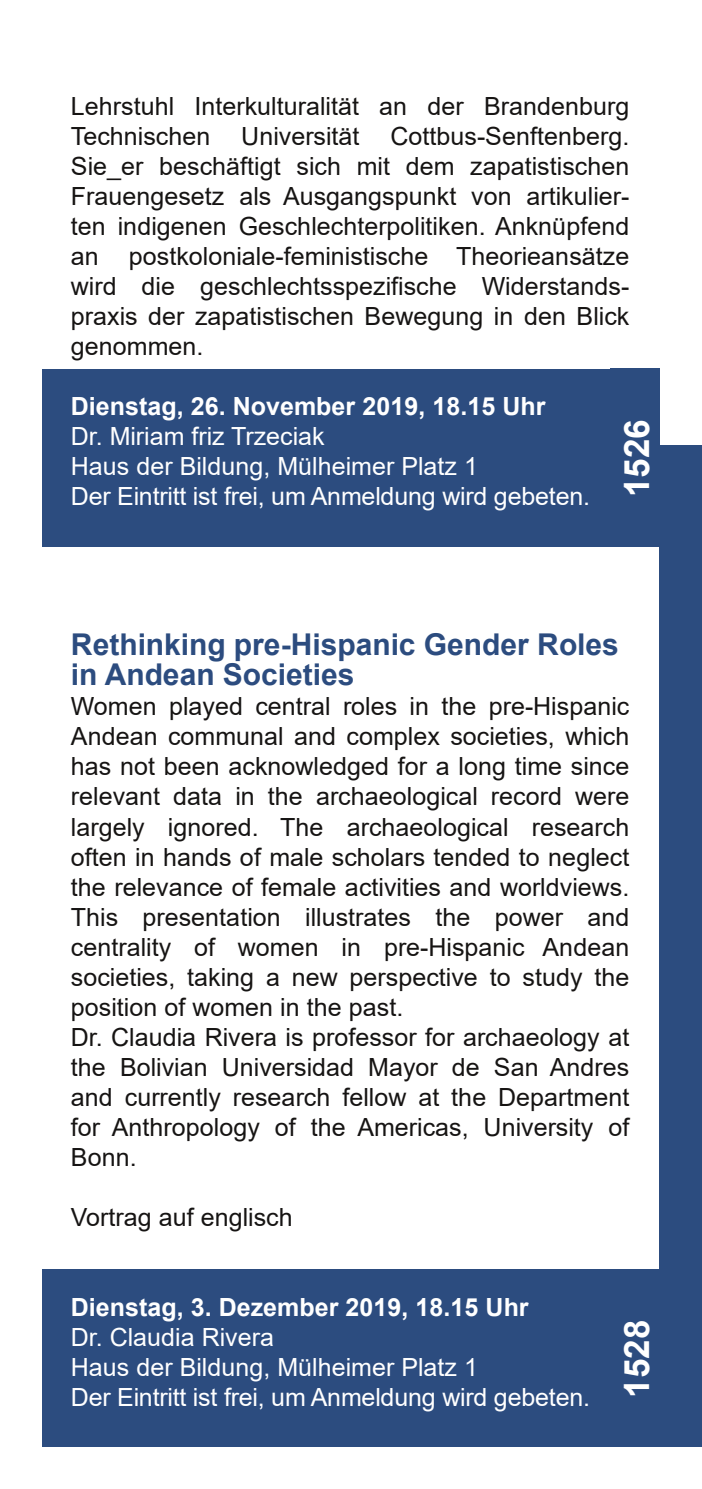
<style>
.page{position:relative;width:702px;height:1489px;background:#fff}
.page>*{position:absolute;margin:0;border:0;box-sizing:border-box;transform-origin:0 0}
.t1{font:700 35px "Arial";color:#fff}
.t2{font:700 30px/30px "Arial";color:#2c4c7f}
.t3{font:25px/30px "Arial";letter-spacing:.005em;color:#161413;text-align:justify}
.t4{font:25px/30px "Arial";letter-spacing:-.005em;color:#fff}
.t5{font:700 25px "Arial";letter-spacing:.005em;color:#fff}
</style>
<div class="page">
<div style="left:659px;top:445px;width:43px;height:1001px;background:#2c4c7f"></div>
<div style="left:43px;top:369px;width:616px;height:177px;background:#2c4c7f"></div>
<div style="left:43px;top:1269px;width:616px;height:177px;background:#2c4c7f"></div>
<p class="t3" style="left:71px;top:91px;width:560px">Lehrstuhl Interkulturalität an der Brandenburg Technischen Universität Cottbus-Senftenberg.<br>Sie_er beschäftigt sich mit dem zapatistischen Frauengesetz als Ausgangspunkt von artikulier&shy;ten indigenen Geschlechterpolitiken. Anknüpfend an postkoloniale-feministische Theorieansätze wird die geschlechtsspezifische Widerstands&shy;praxis der zapatistischen Bewegung in den Blick genommen.</p>
<p class="t5" style="left:71px;top:392px;width:476px">Dienstag, 26. November 2019, 18.15 Uhr</p>
<p class="t4" style="left:71px;top:421px;width:520px">Dr. Miriam friz Trzeciak<br>Haus der Bildung, Mülheimer Platz 1<br>Der Eintritt ist frei, um Anmeldung wird gebeten.</p>
<h1 class="t1" style="left:617px;top:497px;width:79px;rotate:-90deg">1526</h1>
<p class="t2" style="left:71px;top:630px;width:549px">Rethinking pre-Hispanic Gender Roles in Andean Societies</p>
<p class="t3" style="left:71px;top:691px;width:560px;text-align:left">Women played central roles in the pre-Hispanic Andean communal and complex societies, which has not been acknowledged for a long time since relevant data in the archaeological record were largely ignored. The archaeological research often in hands of male scholars tended to neglect the relevance of female activities and worldviews.<br>This presentation illustrates the power and centrality of women in pre-Hispanic Andean societies, taking a new perspective to study the position of women in the past.<br>Dr. Claudia Rivera is professor for archaeology at the Bolivian Universidad Mayor de San Andres and currently research fellow at the Department for Anthropology of the Americas, University of Bonn.</p>
<p class="t3" style="left:71px;top:1201px;width:223px">Vortrag auf englisch</p>
<p class="t5" style="left:71px;top:1292px;width:459px">Dienstag, 3. Dezember 2019, 18.15 Uhr</p>
<p class="t4" style="left:71px;top:1321px;width:520px">Dr. Claudia Rivera<br>Haus der Bildung, Mülheimer Platz 1<br>Der Eintritt ist frei, um Anmeldung wird gebeten.</p>
<h1 class="t1" style="left:617px;top:1397px;width:79px;rotate:-90deg">1528</h1>
</div>
